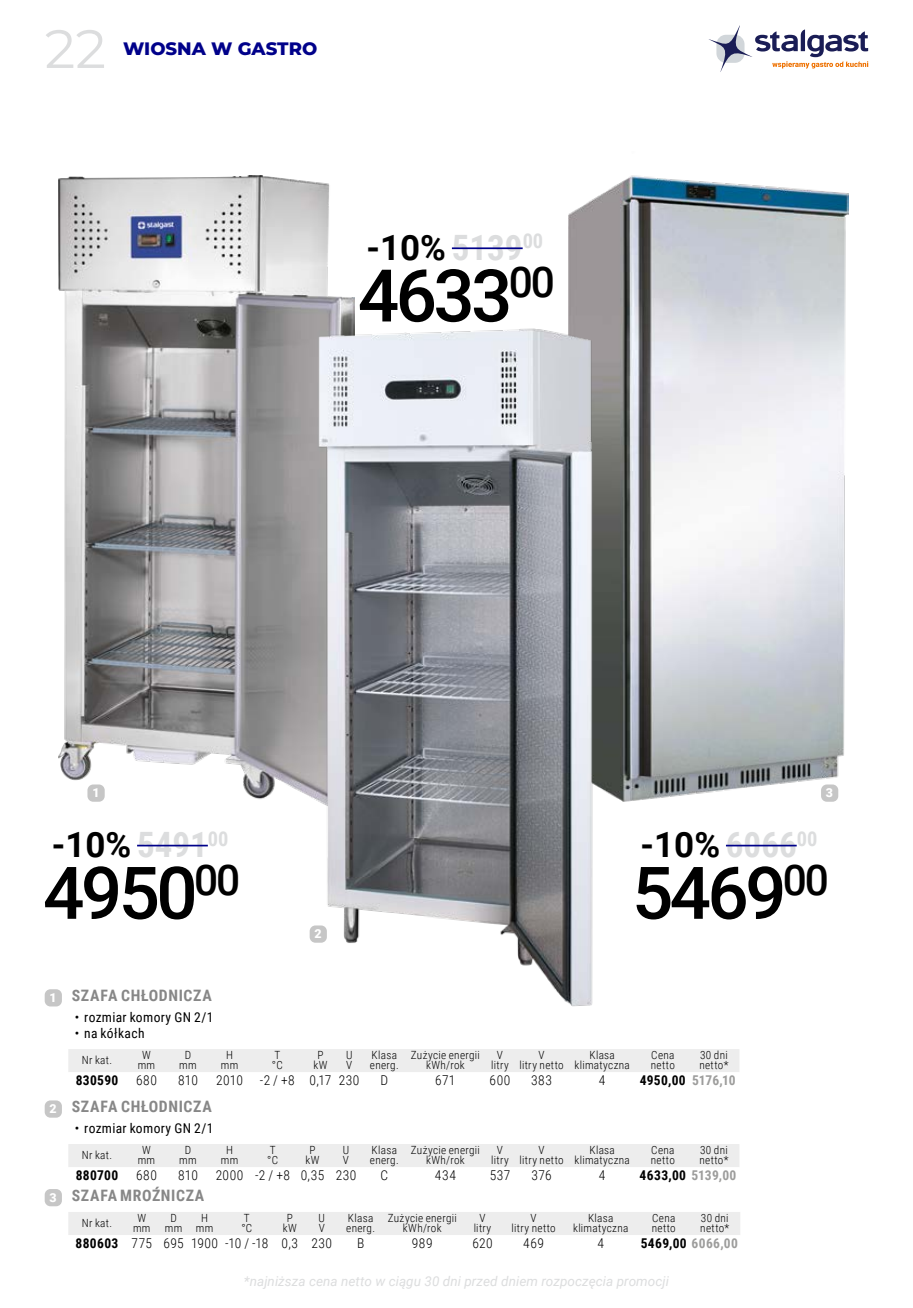
<style>
.page{position:relative;width:913px;height:1308px;background:#fff}
.page>*{position:absolute;margin:0;border:0;box-sizing:border-box;transform-origin:0 0}
.t1{font:500 72.67px "Roboto";letter-spacing:-.05em;color:#000}
.t2{font:54px "Montserrat";color:#dcddde}
.t3{font:700 34.88px "Roboto";color:#000}
.t4{font:800 18px "Montserrat";color:#00018a}
.t5{font:700 15.75px "Roboto Condensed";letter-spacing:.04em;color:#878787}
.t6{font:300 13.5px "Roboto Condensed";letter-spacing:.03em;color:#000}
.t7{font:italic 13.5px "Roboto";letter-spacing:.005em;color:#dcddde}
.t8{font:13.5px "Roboto Condensed";letter-spacing:.025em;color:#000}
.t9{font:700 13.5px "Roboto Condensed";letter-spacing:.025em;color:#000}
.t10{font:700 13.5px "Roboto Condensed";letter-spacing:.005em;color:#000}
.t11{font:900 12.38px "Roboto";color:#fff}
.t12{font:300 11.25px/10.1px "Roboto Condensed";letter-spacing:.025em;color:#000;text-align:center}
.s1{font-family:"Roboto Condensed";color:#dcddde}
.s2{color:#9d9d9c}
.s3{font-weight:700}
</style>
<div class="page">
<svg style="left:708px;top:26px;width:159px;height:46px"></svg>
<img style="left:59px;top:175px;width:295px;height:627px">
<img style="left:568px;top:175px;width:280px;height:626px">
<img style="left:302px;top:324px;width:322px;height:683px">
<div style="left:45px;top:1189px;width:17px;height:17px;background:#c6c6c6;border-radius:6px"></div>
<div style="left:45px;top:1100px;width:17px;height:17px;background:#c6c6c6;border-radius:6px"></div>
<div style="left:45px;top:989px;width:17px;height:17px;background:#c6c6c6;border-radius:6px"></div>
<div style="left:87px;top:784px;width:18px;height:17px;background:#c6c6c6;border-radius:6px"></div>
<div style="left:820px;top:784px;width:17px;height:17px;background:#c6c6c6;border-radius:6px"></div>
<div style="left:309px;top:925px;width:18px;height:17px;background:#c6c6c6;border-radius:6px"></div>
<div style="left:68px;top:1049px;width:671px;height:23px;background:#ededed"></div>
<div style="left:68px;top:1212px;width:672px;height:23px;background:#ededed"></div>
<div style="left:68px;top:1144px;width:671px;height:23px;background:#ededed"></div>
<hr style="left:137px;top:844px;width:71px;height:2px;background:#00018a">
<hr style="left:725px;top:844px;width:71px;height:2px;background:#00018a">
<hr style="left:451px;top:247px;width:71px;height:2px;background:#00018a">
<h2 class="t2" style="left:45px;top:12px;width:63px">22</h2>
<h3 class="t4" style="left:123px;top:36px;width:195px">WIOSNA W GASTRO</h3>
<h3 class="t3" style="left:366px;top:223px;width:178px">-10% <span class="s1">5139</span><sup>00</sup></h3>
<h1 class="t1" style="left:358px;top:245px;width:198px">4633<sup>00</sup></h1>
<p class="t11" style="left:92px;top:784px;width:9px">1</p>
<p class="t11" style="left:825px;top:784px;width:9px">3</p>
<h3 class="t3" style="left:52px;top:820px;width:178px">-10% <span class="s1">5491</span><sup>00</sup></h3>
<h1 class="t1" style="left:43px;top:842px;width:198px">4950<sup>00</sup></h1>
<p class="t11" style="left:50px;top:989px;width:9px">1</p>
<h3 class="t5" style="left:72px;top:984px;width:142px">SZAFA CHŁODNICZA</h3>
<p class="t8" style="left:75px;top:1007px;width:140px">• rozmiar komory GN 2/1</p>
<p class="t8" style="left:75px;top:1024px;width:71px">• na kółkach</p>
<p class="t11" style="left:314px;top:925px;width:9px">2</p>
<h3 class="t3" style="left:640px;top:820px;width:178px">-10% <span class="s1">6066</span><sup>00</sup></h3>
<h1 class="t1" style="left:631px;top:842px;width:198px">5469<sup>00</sup></h1>
<p class="t11" style="left:50px;top:1100px;width:9px">2</p>
<p class="t11" style="left:50px;top:1188px;width:9px">3</p>
<p class="t12" style="left:82px;top:1054px;width:32px">Nr kat.</p>
<p class="t12" style="left:138px;top:1049px;width:19px">W mm</p>
<p class="t12" style="left:179px;top:1049px;width:19px">D mm</p>
<p class="t12" style="left:221px;top:1049px;width:19px">H mm</p>
<p class="t12" style="left:272px;top:1049px;width:12px;text-align:left">T °C</p>
<p class="t12" style="left:313px;top:1049px;width:15px">P kW</p>
<p class="t12" style="left:346px;top:1049px;width:8px;text-align:left">U<br>V</p>
<p class="t12" style="left:370px;top:1049px;width:30px;text-align:left">Klasa energ.</p>
<p class="t12" style="left:410px;top:1049px;width:70px">Zużycie energii kWh/rok</p>
<p class="t12" style="left:491px;top:1049px;width:19px">V litry</p>
<p class="t12" style="left:519px;top:1049px;width:46px">V<br>litry netto</p>
<p class="t12" style="left:574px;top:1049px;width:57px">Klasa klimatyczna</p>
<p class="t12" style="left:650px;top:1049px;width:25px;text-align:left">Cena netto</p>
<p class="t12" style="left:699px;top:1049px;width:31px;text-align:left">30 dni netto*</p>
<p class="t9" style="left:76px;top:1070px;width:44px">830590</p>
<p class="t6" style="left:136px;top:1070px;width:22px">680</p>
<p class="t6" style="left:178px;top:1070px;width:21px">810</p>
<p class="t6" style="left:216px;top:1070px;width:28px">2010</p>
<p class="t6" style="left:260px;top:1070px;width:101px">-2 / +8 0,17 230</p>
<p class="t6" style="left:380px;top:1070px;width:9px">D</p>
<p class="t6" style="left:435px;top:1070px;width:22px">671</p>
<p class="t6" style="left:489px;top:1070px;width:22px">600</p>
<p class="t6" style="left:531px;top:1070px;width:22px">383</p>
<p class="t6" style="left:598px;top:1070px;width:8px">4</p>
<p class="t10" style="left:639px;top:1070px;width:97px">4950,00 <span class="s2">5176,10</span></p>
<h3 class="t5" style="left:72px;top:1095px;width:142px">SZAFA CHŁODNICZA</h3>
<p class="t8" style="left:75px;top:1118px;width:140px">• rozmiar komory GN 2/1</p>
<p class="t12" style="left:82px;top:1149px;width:32px">Nr kat.</p>
<p class="t12" style="left:138px;top:1144px;width:19px">W mm</p>
<p class="t12" style="left:179px;top:1144px;width:19px">D mm</p>
<p class="t12" style="left:221px;top:1144px;width:19px">H mm</p>
<p class="t12" style="left:267px;top:1144px;width:12px;text-align:left">T °C</p>
<p class="t12" style="left:305px;top:1144px;width:15px">P kW</p>
<p class="t12" style="left:342px;top:1144px;width:8px;text-align:left">U<br>V</p>
<p class="t12" style="left:370px;top:1144px;width:30px;text-align:left">Klasa energ.</p>
<p class="t12" style="left:410px;top:1144px;width:70px">Zużycie energii kWh/rok</p>
<p class="t12" style="left:491px;top:1144px;width:19px">V litry</p>
<p class="t12" style="left:519px;top:1144px;width:46px">V<br>litry netto</p>
<p class="t12" style="left:574px;top:1144px;width:57px">Klasa klimatyczna</p>
<p class="t12" style="left:650px;top:1144px;width:25px;text-align:left">Cena netto</p>
<p class="t12" style="left:699px;top:1144px;width:31px;text-align:left">30 dni netto*</p>
<p class="t9" style="left:76px;top:1165px;width:44px">880700</p>
<p class="t6" style="left:136px;top:1165px;width:22px">680</p>
<p class="t6" style="left:178px;top:1165px;width:21px">810</p>
<p class="t6" style="left:215px;top:1165px;width:142px">2000 -2 / +8 0,35 230</p>
<p class="t6" style="left:380px;top:1165px;width:9px">C</p>
<p class="t6" style="left:434px;top:1165px;width:23px">434</p>
<p class="t6" style="left:489px;top:1165px;width:22px">537</p>
<p class="t6" style="left:531px;top:1165px;width:22px">376</p>
<p class="t6" style="left:598px;top:1165px;width:8px">4</p>
<p class="t9" style="left:639px;top:1165px;width:98px">4633,00 <span class="s2">5139,00</span></p>
<h3 class="t5" style="left:72px;top:1184px;width:134px">SZAFA MROŹNICZA</h3>
<p class="t12" style="left:82px;top:1217px;width:32px">Nr kat.</p>
<p class="t12" style="left:133px;top:1212px;width:19px">W mm</p>
<p class="t12" style="left:165px;top:1212px;width:19px">D mm</p>
<p class="t12" style="left:196px;top:1212px;width:19px">H mm</p>
<p class="t12" style="left:241px;top:1212px;width:12px;text-align:left">T °C</p>
<p class="t12" style="left:283px;top:1212px;width:15px">P kW</p>
<p class="t12" style="left:318px;top:1212px;width:8px;text-align:left">U<br>V</p>
<p class="t12" style="left:346px;top:1212px;width:30px;text-align:left">Klasa energ.</p>
<p class="t12" style="left:387px;top:1212px;width:70px">Zużycie energii kWh/rok</p>
<p class="t12" style="left:473px;top:1212px;width:19px">V litry</p>
<p class="t12" style="left:511px;top:1212px;width:46px">V<br>litry netto</p>
<p class="t12" style="left:573px;top:1212px;width:57px">Klasa klimatyczna</p>
<p class="t12" style="left:651px;top:1212px;width:25px;text-align:left">Cena netto</p>
<p class="t12" style="left:700px;top:1212px;width:31px;text-align:left">30 dni netto*</p>
<p class="t6" style="left:76px;top:1233px;width:258px"><span class="s3">880603</span> 775 695 1900 -10 / -18 0,3 230</p>
<p class="t6" style="left:357px;top:1233px;width:9px">B</p>
<p class="t6" style="left:412px;top:1233px;width:22px">989</p>
<p class="t6" style="left:472px;top:1233px;width:22px">620</p>
<p class="t6" style="left:523px;top:1233px;width:22px">469</p>
<p class="t6" style="left:597px;top:1233px;width:8px">4</p>
<p class="t9" style="left:640px;top:1233px;width:99px">5469,00 <span class="s2">6066,00</span></p>
<p class="t7" style="left:244px;top:1272px;width:426px">*najniższa cena netto w ciągu 30 dni przed dniem rozpoczęcia promocji</p>
</div>
